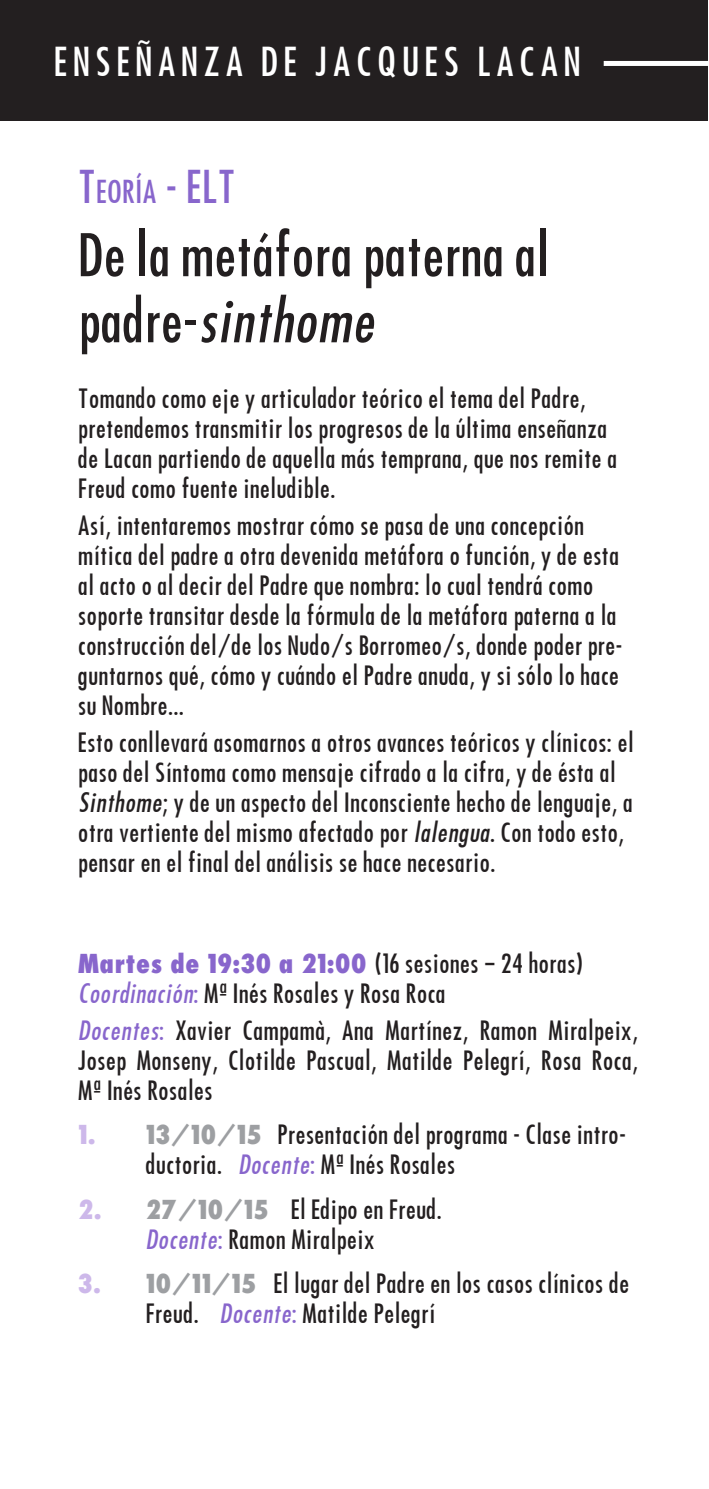
<style>
.page{position:relative;width:709px;height:1489px;background:#fff}
.page>*{position:absolute;margin:0;border:0;box-sizing:border-box;transform-origin:0 0}
.t1{font:55px/66px "Futura Cond Demi";letter-spacing:-.01em;color:#231f20}
.t2{font:42.5px "Futura Cond Demi";color:#86c}
.t3{font:37.5px "Futura Cond Demi";letter-spacing:.14em;color:#fff}
.t4{font:25px/30px "Futura Cond Demi";color:#231f20}
.s1{font-size:29.75px}
.s2{font-style:italic}
.s3{font-family:"Futura Cond X Boold";color:#86c}
.s4{font-style:italic;color:#86c}
.s5{color:#86c}
.s6{font-family:"Futura Cond X Boold";color:#cdb8ea}
.s7{font-family:"Futura Cond X Boold";color:#9d9fa2}
</style>
<div class="page">
<div style="left:0;top:1px;width:708px;height:119px;background:#231f20"></div>
<div style="left:603px;top:61px;width:105px;height:5px;background:#fff"></div>
<h3 class="t3" style="left:54px;top:37px;width:528px">ENSEÑANZA DE JACQUES LACAN</h3>
<h2 class="t2" style="left:78px;top:159px;width:159px">T<span class="s1">EORÍA</span> - ELT</h2>
<h1 class="t1" style="left:78px;top:221px;width:473px">De la metáfora paterna al padre-<span class="s2">sinthome</span></h1>
<p class="t4" style="left:78px;top:383px;width:541px">Tomando como eje y articulador teórico el tema del Padre, pretendemos transmitir los progresos de la última enseñanza de Lacan partiendo de aquella más temprana, que nos remite a Freud como fuente ineludible.</p>
<p class="t4" style="left:78px;top:510px;width:546px">Así, intentaremos mostrar cómo se pasa de una concepción mítica del padre a otra devenida metáfora o función, y de esta al acto o al decir del Padre que nombra: lo cual tendrá como soporte transitar desde la fórmula de la metáfora paterna a la construcción del/de los Nudo/s Borromeo/s, donde poder pre&shy;guntarnos qué, cómo y cuándo el Padre anuda, y si sólo lo hace su Nombre…</p>
<p class="t4" style="left:78px;top:727px;width:557px">Esto conllevará asomarnos a otros avances teóricos y clínicos: el paso del Síntoma como mensaje cifrado a la cifra, y de ésta al <span class="s2">Sinthome</span>; y de un aspecto del Inconsciente hecho de lenguaje, a otra vertiente del mismo afectado por <span class="s2">lalengua</span>. Con todo esto, pensar en el final del análisis se hace necesario.</p>
<p class="t4" style="left:78px;top:948px;width:506px"><span class="s3">Martes de 19:30 a 21:00</span> (16 sesiones – 24 horas)<br><span class="s4">Coordinación</span><span class="s5">:</span> Mª Inés Rosales y Rosa Roca</p>
<p class="t4" style="left:78px;top:1015px;width:561px;text-align:justify"><span class="s4">Docentes</span><span class="s5">:</span> Xavier Campamà, Ana Martínez, Ramon Miralpeix, Josep Monseny, Clotilde Pascual, Matilde Pelegrí, Rosa Roca, Mª Inés Rosales</p>
<p class="t4" style="left:145px;top:1119px;width:482px;text-indent:-67px"><span class="s6">1.</span> <span class="s7">13/10/15</span> Presentación del programa - Clase intro&shy;ductoria. <span class="s4">Docente</span><span class="s5">:</span> Mª Inés Rosales</p>
<p class="t4" style="left:78px;top:1193px;width:366px;text-align:center"><span class="s6">2.</span> <span class="s7">27/10/15</span> El Edipo en Freud.<br><span class="s4">Docente</span><span class="s5">:</span> Ramon Miralpeix</p>
<p class="t4" style="left:145px;top:1267px;width:485px;text-indent:-67px"><span class="s6">3.</span> <span class="s7">10/11/15</span> El lugar del Padre en los casos clínicos de<br>Freud. <span class="s4">Docente</span><span class="s5">:</span> Matilde Pelegrí</p>
</div>
